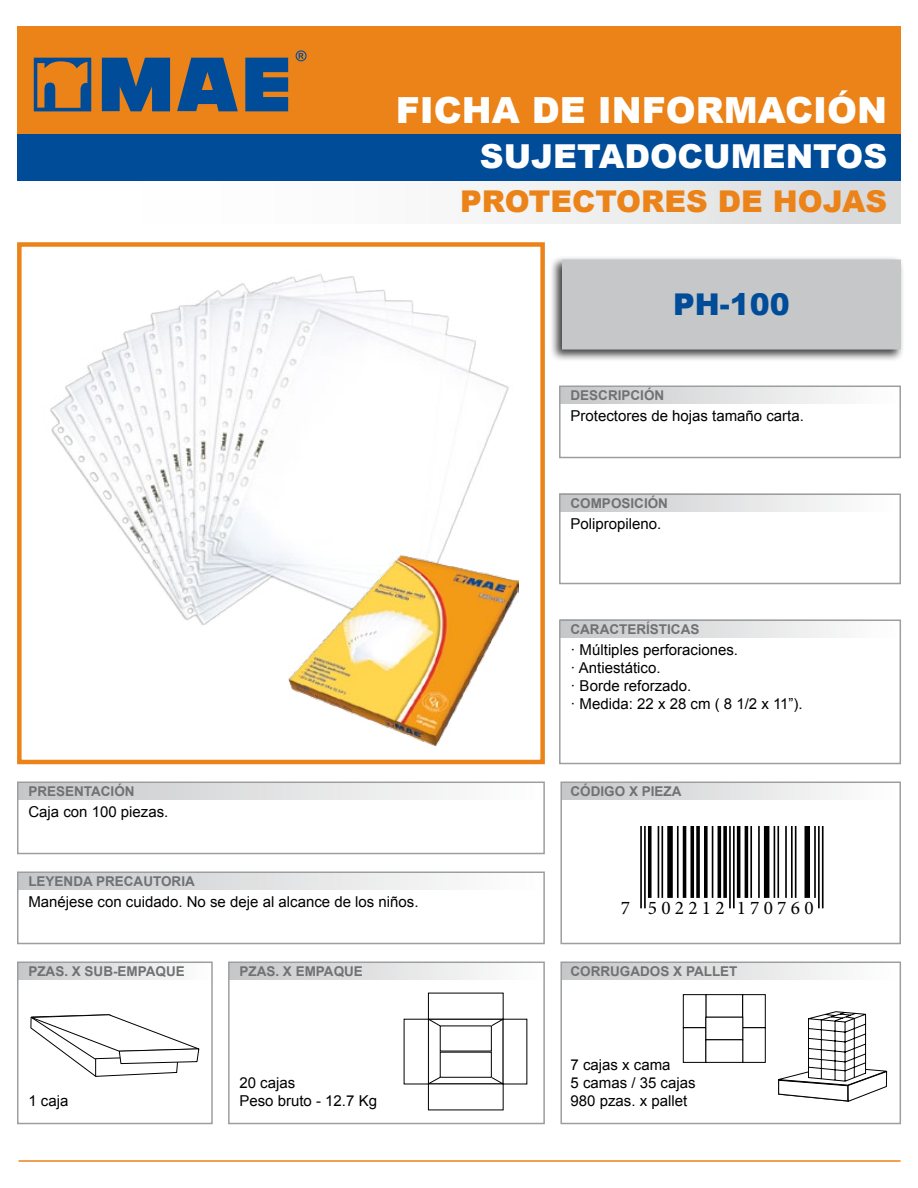
<style>
.page{position:relative;width:918px;height:1188px;background:#fff}
.page>*{position:absolute;margin:0;border:0;box-sizing:border-box;transform-origin:0 0}
.t1{font:900 36px "Arial";color:#fff}
.t2{font:900 33px "Arial";color:#fff}
.t3{font:900 30px "Arial";color:#eb8319}
.t4{font:900 30px "Arial";color:#004c98}
.t5{font:19.35px "Minion Pro";letter-spacing:.22em;color:#000}
.t6{font:15px/18px "Arial";color:#000}
.t7{font:700 13.5px "Arial";color:#707172}
</style>
<div class="page">
<div style="left:229px;top:963px;width:314px;height:17px;background:linear-gradient(to right,#c6c7c9,#fff)"></div>
<div style="left:562px;top:963px;width:338px;height:17px;background:linear-gradient(to right,#c6c7c9,#fff)"></div>
<div style="left:561px;top:783px;width:338px;height:17px;background:linear-gradient(to right,#c6c7c9,#fff)"></div>
<div style="left:17px;top:170px;width:884px;height:54px;background:linear-gradient(to right,#fff,#dddedf)"></div>
<div style="left:17px;top:116px;width:884px;height:65px;background:#004c98"></div>
<div style="left:17px;top:26px;width:884px;height:108px;background:#eb8319"></div>
<hr style="left:19px;top:1160px;width:882px;height:2px;background:#eb8319">
<div style="left:17px;top:242px;width:528px;height:522px;border:4px solid #eb8319"></div>
<div style="left:549px;top:256px;width:356px;height:106px;background:#000;opacity:.75"></div>
<div style="left:562px;top:260px;width:339px;height:90px;background:#c6c7c8"></div>
<div style="left:560px;top:386px;width:340px;height:18px;background:linear-gradient(to right,#c6c7c9,#fff)"></div>
<div style="left:560px;top:494px;width:340px;height:18px;background:linear-gradient(to right,#c6c7c9,#fff)"></div>
<div style="left:560px;top:620px;width:340px;height:18px;background:linear-gradient(to right,#c6c7c8,#fff)"></div>
<div style="left:559px;top:620px;width:342px;height:144px;border:2px solid #9c9e9f"></div>
<div style="left:18px;top:783px;width:526px;height:17px;background:linear-gradient(to right,#c6c7c9,#fff)"></div>
<div style="left:559px;top:386px;width:342px;height:72px;border:2px solid #9c9e9f"></div>
<div style="left:559px;top:494px;width:342px;height:90px;border:2px solid #9c9e9f"></div>
<div style="left:17px;top:782px;width:528px;height:72px;border:2px solid #9c9e9f"></div>
<svg style="left:102px;top:58px;width:68px;height:53px;background:#215385"></svg>
<svg style="left:177px;top:58px;width:61px;height:53px"></svg>
<svg style="left:245px;top:58px;width:43px;height:53px;background:#1c5288"></svg>
<svg style="left:34px;top:58px;width:57px;height:53px"></svg>
<svg style="left:296px;top:50px;width:11px;height:11px"></svg>
<div style="left:18px;top:873px;width:526px;height:16px;background:linear-gradient(to right,#c6c7c9,#fff)"></div>
<div style="left:17px;top:871px;width:528px;height:73px;border:2px solid #9c9e9f"></div>
<div style="left:18px;top:963px;width:193px;height:17px;background:linear-gradient(to right,#c6c7c9,#fff)"></div>
<div style="left:228px;top:962px;width:317px;height:162px;border:2px solid #9c9e9f"></div>
<div style="left:560px;top:782px;width:341px;height:162px;border:2px solid #9c9e9f"></div>
<div style="left:560px;top:962px;width:341px;height:162px;border:2px solid #9c9e9f"></div>
<div style="left:17px;top:962px;width:196px;height:162px;border:2px solid #9c9e9f"></div>
<hr style="left:640px;top:827px;width:2px;height:81px;background:#000">
<hr style="left:644px;top:827px;width:2px;height:81px;background:#000">
<svg style="left:648px;top:827px;width:4px;height:71px"></svg>
<hr style="left:658px;top:827px;width:1px;height:71px;background:#000">
<hr style="left:661px;top:827px;width:2px;height:71px;background:#000">
<div style="left:667px;top:827px;width:6px;height:71px;background:#000"></div>
<hr style="left:677px;top:827px;width:2px;height:71px;background:#000">
<hr style="left:683px;top:827px;width:3px;height:71px;background:#000">
<svg style="left:690px;top:827px;width:4px;height:71px"></svg>
<svg style="left:696px;top:827px;width:4px;height:71px"></svg>
<svg style="left:704px;top:827px;width:4px;height:71px"></svg>
<hr style="left:712px;top:827px;width:1px;height:71px;background:#000">
<hr style="left:718px;top:827px;width:3px;height:71px;background:#000">
<svg style="left:723px;top:827px;width:4px;height:71px"></svg>
<hr style="left:729px;top:827px;width:2px;height:81px;background:#000">
<hr style="left:733px;top:827px;width:2px;height:81px;background:#000">
<hr style="left:737px;top:827px;width:3px;height:71px;background:#000">
<hr style="left:745px;top:827px;width:3px;height:71px;background:#000">
<hr style="left:750px;top:827px;width:2px;height:71px;background:#000">
<hr style="left:758px;top:827px;width:2px;height:71px;background:#000">
<div style="left:764px;top:827px;width:5px;height:71px;background:#000"></div>
<hr style="left:774px;top:827px;width:1px;height:71px;background:#000">
<hr style="left:777px;top:827px;width:2px;height:71px;background:#000">
<hr style="left:785px;top:827px;width:2px;height:71px;background:#000">
<hr style="left:791px;top:827px;width:2px;height:71px;background:#000">
<hr style="left:795px;top:827px;width:1px;height:71px;background:#000">
<div style="left:805px;top:827px;width:5px;height:71px;background:#000"></div>
<hr style="left:814px;top:827px;width:2px;height:71px;background:#000">
<hr style="left:818px;top:827px;width:2px;height:81px;background:#000">
<hr style="left:822px;top:827px;width:2px;height:81px;background:#000">
<svg style="left:30px;top:1014px;width:170px;height:63px"></svg>
<div style="left:428px;top:1019px;width:75px;height:65px;border:1px solid #000"></div>
<svg style="left:429px;top:1076px;width:12px;height:8px"></svg>
<svg style="left:429px;top:1019px;width:12px;height:8px"></svg>
<svg style="left:490px;top:1019px;width:13px;height:8px"></svg>
<svg style="left:490px;top:1076px;width:13px;height:8px"></svg>
<div style="left:404px;top:1019px;width:25px;height:65px;border:1px solid #000"></div>
<div style="left:440px;top:1052px;width:52px;height:26px;border:1px solid #000"></div>
<div style="left:705px;top:994px;width:38px;height:24px;border:1px solid #000"></div>
<div style="left:683px;top:994px;width:23px;height:34px;border:1px solid #000"></div>
<div style="left:683px;top:1027px;width:23px;height:36px;border:1px solid #000"></div>
<div style="left:742px;top:994px;width:24px;height:34px;border:1px solid #000"></div>
<div style="left:742px;top:1027px;width:24px;height:36px;border:1px solid #000"></div>
<div style="left:705px;top:1017px;width:38px;height:23px;border:1px solid #000"></div>
<div style="left:705px;top:1039px;width:38px;height:24px;border:1px solid #000"></div>
<svg style="left:778px;top:1011px;width:110px;height:91px"></svg>
<img style="left:50px;top:274px;width:459px;height:351px">
<img style="left:289px;top:553px;width:230px;height:194px">
<h1 class="t1" style="left:396px;top:84px;width:493px">FICHA DE INFORMACIÓN</h1>
<h2 class="t2" style="left:480px;top:132px;width:409px">SUJETADOCUMENTOS</h2>
<h3 class="t3" style="left:460px;top:180px;width:428px">PROTECTORES DE HOJAS</h3>
<h3 class="t4" style="left:673px;top:282px;width:118px">PH-100</h3>
<p class="t7" style="left:571px;top:387px;width:95px">DESCRIPCIÓN</p>
<p class="t6" style="left:571px;top:407px;width:235px">Protectores de hojas tamaño carta.</p>
<p class="t7" style="left:571px;top:495px;width:99px">COMPOSICIÓN</p>
<p class="t6" style="left:571px;top:515px;width:92px">Polipropileno.</p>
<p class="t7" style="left:571px;top:621px;width:130px">CARACTERÍSTICAS</p>
<p class="t7" style="left:28px;top:783px;width:108px">PRESENTACIÓN</p>
<p class="t6" style="left:28px;top:803px;width:142px">Caja con 100 piezas.</p>
<p class="t7" style="left:28px;top:873px;width:168px">LEYENDA PRECAUTORIA</p>
<p class="t6" style="left:28px;top:893px;width:392px">Manéjese con cuidado. No se deje al alcance de los niños.</p>
<p class="t6" style="left:571px;top:641px;width:234px">· Múltiples perforaciones.<br>· Antiestático.<br>· Borde reforzado.<br>· Medida: 22 x 28 cm ( 8 1/2 x 11”).</p>
<p class="t7" style="left:571px;top:783px;width:113px">CÓDIGO X PIEZA</p>
<p class="t5" style="left:621px;top:895px;width:194px">7 502212 170760</p>
<p class="t7" style="left:28px;top:963px;width:158px">PZAS. X SUB-EMPAQUE</p>
<p class="t7" style="left:239px;top:963px;width:125px">PZAS. X EMPAQUE</p>
<p class="t7" style="left:571px;top:963px;width:169px">CORRUGADOS X PALLET</p>
<p class="t6" style="left:239px;top:1073px;width:57px">20 cajas</p>
<p class="t6" style="left:28px;top:1091px;width:42px">1 caja</p>
<p class="t6" style="left:239px;top:1091px;width:139px">Peso bruto - 12.7 Kg</p>
<p class="t6" style="left:571px;top:1056px;width:127px">7 cajas x cama<br>5 camas / 35 cajas<br>980 pzas. x pallet</p>
</div>
